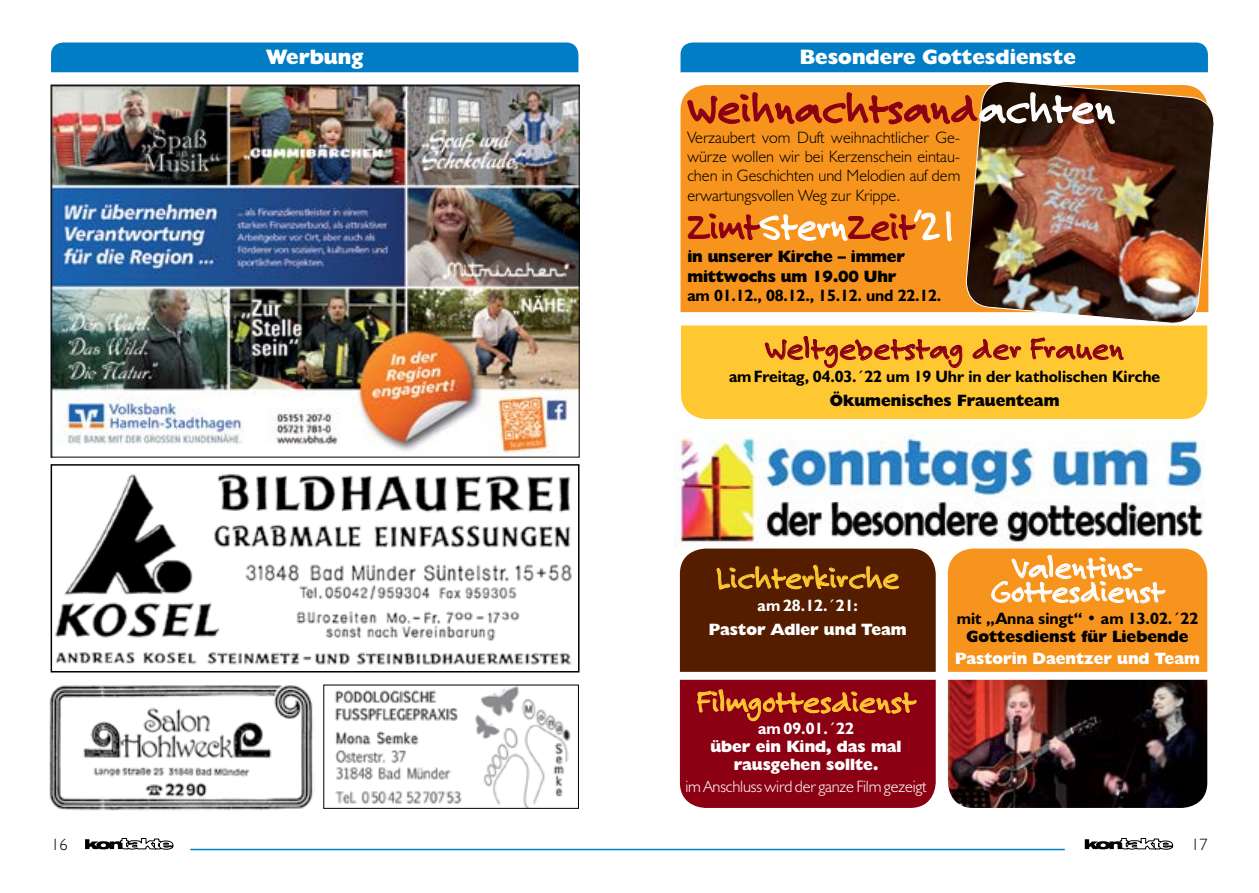
<style>
.page{position:relative;width:1259px;height:893px;background:#fff}
.page>*{position:absolute;margin:0;border:0;box-sizing:border-box;transform-origin:0 0}
.t1{font:45px "Felt Tip Roman";letter-spacing:.005em;color:#8b0013}
.t2{font:42px "Felt Tip Roman";color:#8b0013;scale:.92 1}
.t3{font:42px "Felt Tip Roman";color:#fff;scale:.92 1}
.t4{font:33px "Felt Tip Roman";color:#ffc832}
.t5{font:33px/24px "Felt Tip Roman";color:#fff;text-align:center}
.t6{font:33px "Felt Tip Roman";color:#8b0013}
.t7{font:800 21px "Humanist 521 BT";color:#fff}
.t8{font:300 16.5px/19.2px "Humanist 521 BT";color:#000;text-align:justify}
.t9{font:700 16.5px "Humanist 521 BT";color:#000}
.t10{font:800 16.5px/19.2px "Humanist 521 BT";color:#000}
.t11{font:800 16.5px/18px "Humanist 521 BT";color:#fff;text-align:center}
.t12{font:300 16.5px "Humanist 521 BT";letter-spacing:-.01em;color:#fff}
.t13{font:700 16.5px "Humanist 521 BT";color:#fff}
.s1{color:#fff}
</style>
<div class="page">
<svg style="left:85px;top:838px;width:89px;height:12px"></svg>
<svg style="left:1084px;top:838px;width:89px;height:12px"></svg>
<hr style="left:190px;top:849px;width:874px;height:1px;background:#007dc5">
<div style="left:51px;top:43px;width:527px;height:29px;background:#007dc5"></div>
<div style="left:680px;top:43px;width:528px;height:29px;background:#007dc5"></div>
<img style="left:675px;top:429px;width:529px;height:119px">
<div style="left:680px;top:85px;width:284px;height:227px;background:#f7941e"></div>
<img style="left:53px;top:87px;width:524px;height:367px">
<div style="left:51px;top:464px;width:528px;height:208px;border:2px solid #000"></div>
<img style="left:49px;top:685px;width:265px;height:126px">
<img style="left:55px;top:468px;width:522px;height:202px">
<img style="left:335px;top:687px;width:236px;height:119px">
<svg style="left:685px;top:209px;width:255px;height:84px;background:#f39123"></svg>
<svg style="left:946px;top:210px;width:6px;height:33px"></svg>
<img style="left:964px;top:81px;width:250px;height:243px">
<svg style="left:948px;top:510px;width:259px;height:162px;background:#e39d48"></svg>
<div style="left:681px;top:325px;width:526px;height:94px;background:#ffc832"></div>
<svg style="left:680px;top:520px;width:255px;height:288px;background:#812b22"></svg>
<svg style="left:765px;top:335px;width:198px;height:35px;background:#eca82c"></svg>
<svg style="left:970px;top:338px;width:52px;height:49px;background:#f4b52f"></svg>
<svg style="left:1030px;top:292px;width:94px;height:117px;background:#dfb34e"></svg>
<img style="left:948px;top:680px;width:259px;height:128px">
<img style="left:687px;top:92px;width:428px;height:103px">
<p class="t7" style="left:267px;top:43px;width:98px">Werbung</p>
<p class="t7" style="left:800px;top:43px;width:277px">Besondere Gottesdienste</p>
<h1 class="t1" style="left:688px;top:81px;width:428px">Weihnachtsand<span class="s1">achten</span></h1>
<p class="t8" style="left:687px;top:127px;width:274px">Verzaubert vom Duft weihnachtlicher Ge&shy;würze wollen wir bei Kerzenschein eintau&shy;chen in Geschichten und Melodien auf dem erwartungsvollen Weg zur Krippe.</p>
<h2 class="t2" style="left:687px;top:201px;width:295px">Zimt<span class="s1">Stern</span>Zeit <span class="s1">21</span></h2>
<h2 class="t3" style="left:914px;top:177px;width:9px">,</h2>
<p class="t10" style="left:687px;top:247px;width:219px">in unserer Kirche – immer mittwochs um 19.00 Uhr</p>
<p class="t9" style="left:687px;top:285px;width:255px">am 01.12., 08.12., 15.12. und 22.12.</p>
<h3 class="t6" style="left:765px;top:329px;width:359px">Weltgebetstag der Frauen</h3>
<p class="t9" style="left:729px;top:366px;width:433px">am Freitag, 04.03.´22 um 19 Uhr in der katholischen Kirche</p>
<p class="t10" style="left:829px;top:391px;width:231px">Ökumenisches Frauenteam</p>
<h3 class="t4" style="left:716px;top:558px;width:185px">Lichterkirche</h3>
<p class="t13" style="left:757px;top:595px;width:102px">am 28.12.´21:</p>
<p class="t11" style="left:709px;top:620px;width:199px">Pastor Adler und Team</p>
<h3 class="t4" style="left:696px;top:682px;width:221px">Filmgottesdienst</h3>
<p class="t13" style="left:758px;top:718px;width:97px">am 09.01.´22</p>
<p class="t11" style="left:710px;top:737px;width:193px">über ein Kind, das mal rausgehen sollte.</p>
<p class="t12" style="left:685px;top:776px;width:243px">im Anschluss wird der ganze Film gezeigt</p>
<h3 class="t5" style="left:990px;top:555px;width:175px">Valentins-<br>Gottesdienst</h3>
<p class="t9" style="left:957px;top:608px;width:243px">mit „Anna singt“ • am 13.02.´22</p>
<p class="t10" style="left:966px;top:626px;width:223px">Gottesdienst für Liebende</p>
<p class="t11" style="left:955px;top:649px;width:246px">Pastorin Daentzer und Team</p>
<p class="t8" style="left:51px;top:835px;width:18px">16</p>
<p class="t8" style="left:1191px;top:835px;width:18px">17</p>
</div>
